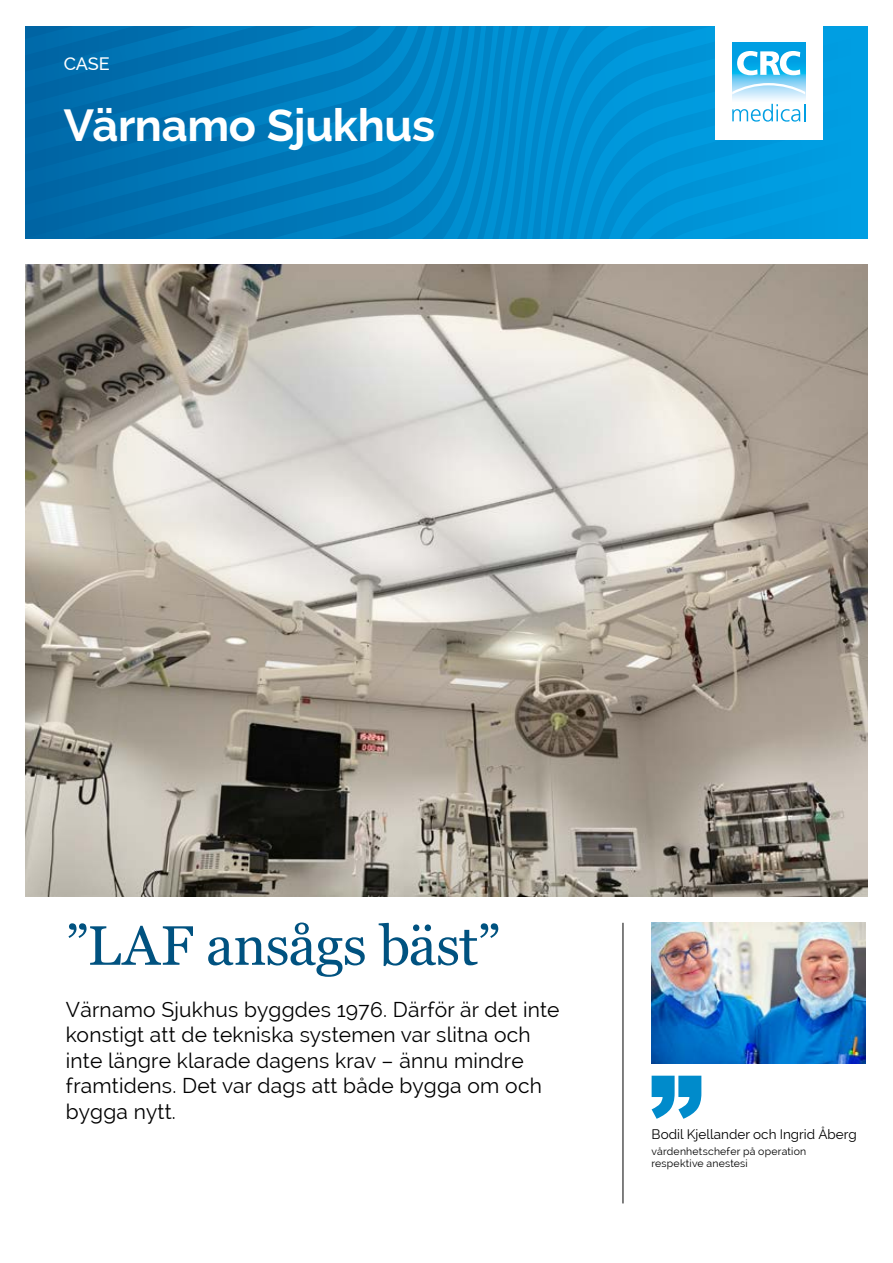
<style>
.page{position:relative;width:893px;height:1263px;background:#fff}
.page>*{position:absolute;margin:0;border:0;box-sizing:border-box;transform-origin:0 0}
.t1{font:55.5px "Georgia";letter-spacing:-.015em;color:#005280}
.t2{font:700 45px "Raleway";letter-spacing:-.005em;color:#fff}
.t3{font:21px/25.5px "Raleway";letter-spacing:.01em;color:#000}
.t4{font:500 18px "Raleway";color:#fff}
.t5{font:13.5px "Raleway";color:#000}
.t6{font:10.5px/12px "Raleway";letter-spacing:.02em;color:#000}
</style>
<div class="page">
<svg style="left:26px;top:230px;width:424px;height:9px;background:#0076b7"></svg>
<svg style="left:26px;top:199px;width:424px;height:31px;background:#0077b7"></svg>
<svg style="left:26px;top:167px;width:424px;height:32px;background:#0077b7"></svg>
<svg style="left:26px;top:137px;width:424px;height:30px;background:#0077b7"></svg>
<svg style="left:26px;top:106px;width:424px;height:31px;background:#0077b8"></svg>
<svg style="left:26px;top:26px;width:424px;height:80px;background:#0077b8"></svg>
<svg style="left:458px;top:26px;width:9px;height:213px;background:#0088ca"></svg>
<div style="left:467px;top:26px;width:8px;height:213px;background:#008acc"></div>
<svg style="left:475px;top:26px;width:8px;height:213px;background:#008acb"></svg>
<svg style="left:483px;top:26px;width:8px;height:213px;background:#008acb"></svg>
<div style="left:491px;top:26px;width:9px;height:213px;background:#008cce"></div>
<div style="left:500px;top:26px;width:8px;height:213px;background:#008cce"></div>
<svg style="left:508px;top:26px;width:9px;height:213px;background:#008bce"></svg>
<svg style="left:517px;top:26px;width:350px;height:213px;background:#0093d6"></svg>
<svg style="left:525px;top:53px;width:342px;height:186px;background:#0093d6"></svg>
<svg style="left:533px;top:83px;width:334px;height:156px;background:#0093d6"></svg>
<div style="left:715px;top:25px;width:108px;height:114px;background:#fff"></div>
<svg style="left:732px;top:42px;width:73px;height:62px"></svg>
<svg style="left:737px;top:51px;width:63px;height:24px"></svg>
<svg style="left:732px;top:83px;width:73px;height:11px"></svg>
<svg style="left:541px;top:104px;width:326px;height:135px;background:#149edc"></svg>
<img style="left:652px;top:923px;width:214px;height:140px">
<img style="left:26px;top:264px;width:841px;height:632px">
<svg style="left:652px;top:1076px;width:49px;height:43px"></svg>
<hr style="left:623px;top:923px;width:1px;height:280px;background:#000">
<p class="t4" style="left:64px;top:53px;width:48px">CASE</p>
<h2 class="t2" style="left:64px;top:100px;width:373px">Värnamo Sjukhus</h2>
<h1 class="t1" style="left:66px;top:905px;width:436px">”LAF ansågs bäst”</h1>
<p class="t3" style="left:66px;top:997px;width:495px">Värnamo Sjukhus byggdes 1976. Därför är det inte konstigt att de tekniska systemen var slitna och inte längre klarade dagens krav – ännu mindre framtidens. Det var dags att både bygga om och bygga nytt.</p>
<p class="t5" style="left:652px;top:1126px;width:207px">Bodil Kjellander och Ingrid Åberg</p>
<p class="t6" style="left:652px;top:1145px;width:156px">vårdenhetschefer på operation respektive anestesi</p>
</div>
